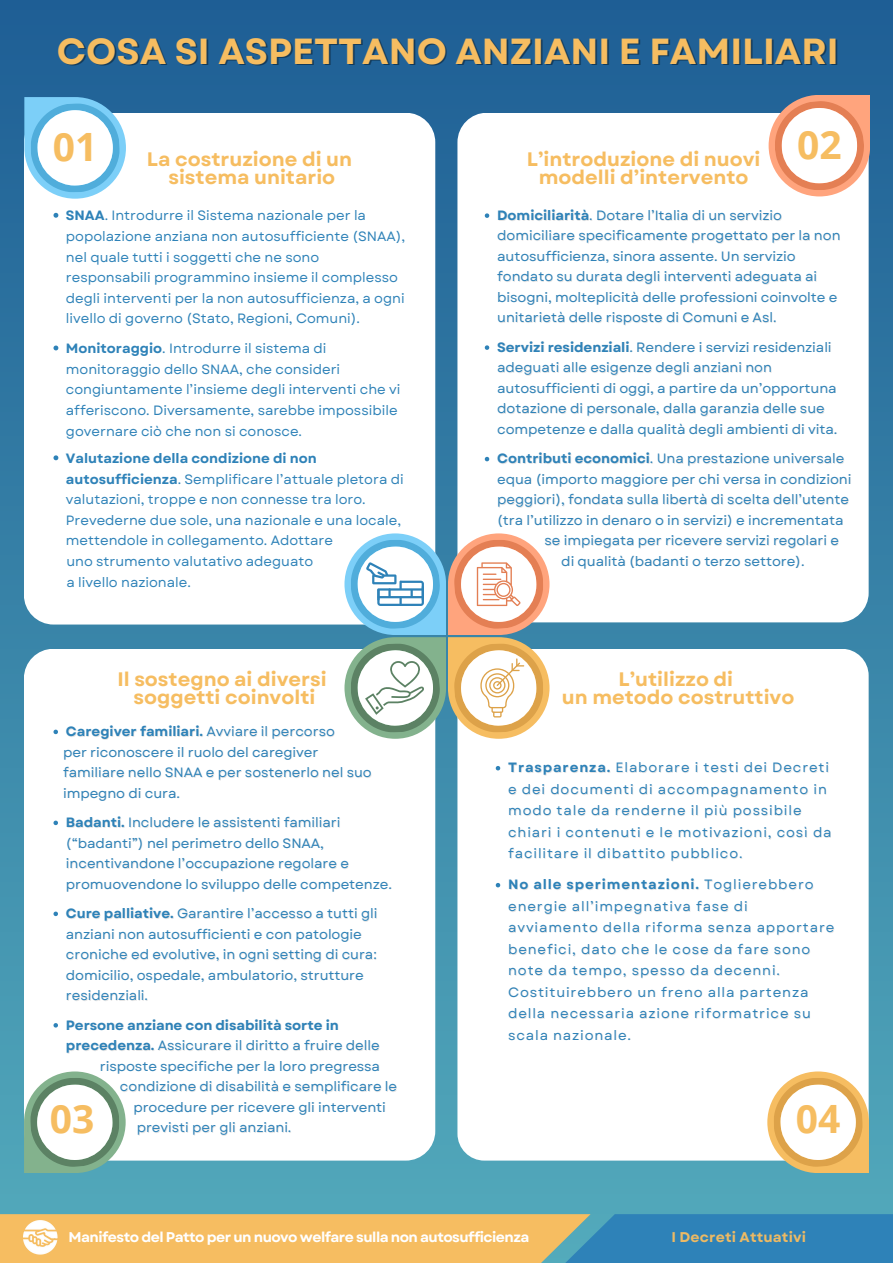
<style>
.page{position:relative;width:893px;height:1264px;background:#fff}
.page>*{position:absolute;margin:0;border:0;box-sizing:border-box;transform-origin:0 0}
.t1{font:700 39px "Open Sans";color:#f6bd61}
.t2{font:700 36.3px "Garet";color:#f6bd61}
.t3{font:700 19.5px/18px "Garet";color:#f6bd61;text-align:center}
.t4{font:700 14.1px "Garet";letter-spacing:-.04em;color:#fff}
.t5{font:700 14.1px "Garet";letter-spacing:.01em;color:#edba64}
.t6{font:13.5px/20.5px "Garet";color:#2e82b8}
.t7{font:13.5px/21.5px "Garet";letter-spacing:.065em;color:#2e82b8}
.t8{font:700 13.5px/20.5px "Garet";color:#2e82b8}
.s1{font-weight:700}
.s2{font-weight:400}
.s3{color:rgb(0 0 0/.11)}
</style>
<div class="page">
<div style="left:0;top:0;width:892px;height:1262px;background:linear-gradient(to bottom,#206096,#58adbd)"></div>
<svg style="left:0;top:1214px;width:892px;height:48px;background:#aba782"></svg>
<div style="left:457px;top:648px;width:411px;height:512px;background:#fff;border-radius:27px"></div>
<div style="left:24px;top:648px;width:411px;height:512px;background:#fff;border-radius:30px"></div>
<div style="left:457px;top:113px;width:411px;height:509px;background:#fff;border-radius:30px"></div>
<svg style="left:768px;top:95px;width:102px;height:101px"></svg>
<div style="left:24px;top:113px;width:411px;height:511px;background:#fff;border-radius:30px"></div>
<svg style="left:24px;top:97px;width:102px;height:102px"></svg>
<svg style="left:24px;top:1071px;width:102px;height:102px"></svg>
<svg style="left:767px;top:1071px;width:101px;height:102px"></svg>
<svg style="left:344px;top:533px;width:205px;height:205px"></svg>
<img style="left:24px;top:1219px;width:38px;height:36px">
<svg style="left:484px;top:213px;width:5px;height:5px"></svg>
<svg style="left:484px;top:345px;width:5px;height:5px"></svg>
<svg style="left:484px;top:457px;width:5px;height:4px"></svg>
<svg style="left:53px;top:729px;width:5px;height:5px"></svg>
<svg style="left:53px;top:820px;width:5px;height:5px"></svg>
<svg style="left:53px;top:911px;width:5px;height:5px"></svg>
<svg style="left:53px;top:1023px;width:5px;height:4px"></svg>
<svg style="left:495px;top:766px;width:5px;height:4px"></svg>
<svg style="left:495px;top:883px;width:5px;height:4px"></svg>
<svg style="left:53px;top:213px;width:5px;height:5px"></svg>
<svg style="left:53px;top:345px;width:5px;height:5px"></svg>
<svg style="left:53px;top:455px;width:5px;height:5px"></svg>
<p class="t2" style="left:57px;top:25px;width:783px">COSA SI ASPETTANO ANZIANI E FAMILIARI</p>
<p class="t1" style="left:53px;top:120px;width:46px">01</p>
<p class="t3" style="left:147px;top:150px;width:207px">La costruzione di un</p>
<p class="t3" style="left:168px;top:168px;width:168px">sistema unitario</p>
<p class="t6" style="left:66px;top:205px;width:341px"><span class="s1">SNAA</span>. Introdurre il Sistema nazionale per la popolazione anziana non autosufficiente (SNAA), nel quale tutti i soggetti che ne sono responsabili programmino insieme il complesso degli interventi per la non autosufficienza, a ogni livello di governo (Stato, Regioni, Comuni).</p>
<p class="t6" style="left:66px;top:338px;width:336px"><span class="s1">Monitoraggio</span>. Introdurre il sistema di monitoraggio dello SNAA, che consideri congiuntamente l’insieme degli interventi che vi afferiscono. Diversamente, sarebbe impossibile governare ciò che non si conosce.</p>
<p class="t6" style="left:66px;top:448px;width:339px"><span class="s1">Valutazione della condizione di non autosufficienza</span>. Semplificare l’attuale pletora di valutazioni, troppe e non connesse tra loro.<br>Prevederne due sole, una nazionale e una locale, mettendole in collegamento. Adottare</p>
<p class="t6" style="left:66px;top:551px;width:248px">uno strumento valutativo adeguato</p>
<p class="t6" style="left:66px;top:571px;width:126px">a livello nazionale.</p>
<p class="t3" style="left:117px;top:670px;width:211px">Il sostegno ai diversi</p>
<p class="t3" style="left:133px;top:688px;width:183px">soggetti coinvolti</p>
<p class="t1" style="left:797px;top:117px;width:46px">02</p>
<p class="t3" style="left:527px;top:150px;width:235px">L’introduzione di nuovi modelli d’intervento</p>
<p class="t6" style="left:497px;top:205px;width:345px"><span class="s1">Domiciliarità</span>. Dotare l’Italia di un servizio domiciliare specificamente progettato per la non autosufficienza, sinora assente. Un servizio fondato su durata degli interventi adeguata ai bisogni, molteplicità delle professioni coinvolte e unitarietà delle risposte di Comuni e Asl.</p>
<p class="t6" style="left:497px;top:337px;width:341px"><span class="s1">Servizi residenziali</span>. Rendere i servizi residenziali adeguati alle esigenze degli anziani non autosufficienti di oggi, a partire da un’opportuna dotazione di personale, dalla garanzia delle sue competenze e dalla qualità degli ambienti di vita.</p>
<p class="t6" style="left:497px;top:448px;width:355px"><span class="s1">Contributi economici</span>. Una prestazione universale equa (importo maggiore per chi versa in condizioni peggiori), fondata sulla libertà di scelta dell’utente (tra l’utilizzo in denaro o in servizi) e incrementata</p>
<p class="t6" style="left:544px;top:530px;width:296px">se impiegata per ricevere servizi regolari e</p>
<p class="t6" style="left:561px;top:551px;width:245px">di qualità (badanti o terzo settore).</p>
<p class="t3" style="left:618px;top:670px;width:116px">L’utilizzo di</p>
<p class="t3" style="left:562px;top:688px;width:234px">un metodo costruttivo</p>
<p class="t8" style="left:66px;top:721px;width:270px">Caregiver familiari. <span class="s2">Avviare il percorso</span></p>
<p class="t6" style="left:63px;top:741px;width:257px">per riconoscere il ruolo del caregiver</p>
<p class="t6" style="left:63px;top:762px;width:310px">familiare nello SNAA e per sostenerlo nel suo</p>
<p class="t6" style="left:63px;top:782px;width:118px">impegno di cura.</p>
<p class="t6" style="left:66px;top:812px;width:327px"><span class="s1">Badanti.</span> Includere le assistenti familiari (“badanti”) nel perimetro dello SNAA, incentivandone l’occupazione regolare e promuovendone lo sviluppo delle competenze.</p>
<p class="t6" style="left:66px;top:903px;width:313px"><span class="s1">Cure palliative.</span> Garantire l’accesso a tutti gli anziani non autosufficienti e con patologie croniche ed evolutive, in ogni setting di cura: domicilio, ospedale, ambulatorio, strutture residenziali.</p>
<p class="t8" style="left:66px;top:1014px;width:315px">Persone anziane con disabilità sorte in precedenza. <span class="s2">Assicurare il diritto a fruire delle</span></p>
<p class="t6" style="left:100px;top:1055px;width:281px">risposte specifiche per la loro pregressa</p>
<p class="t6" style="left:120px;top:1076px;width:278px">condizione di disabilità e semplificare le</p>
<p class="t6" style="left:133px;top:1096px;width:254px">procedure per ricevere gli <span class="s3">in</span>terventi</p>
<p class="t6" style="left:137px;top:1117px;width:156px">previsti per gli anziani.</p>
<p class="t7" style="left:508px;top:757px;width:325px"><span class="s1">Trasparenza.</span> Elaborare i testi dei Decreti e dei documenti di accompagnamento in modo tale da renderne il più possibile chiari i contenuti e le motivazioni, così da facilitare il dibattito pubblico.</p>
<p class="t7" style="left:508px;top:874px;width:328px"><span class="s1">No alle sperimentazioni.</span> Toglierebbero energie all’impegnativa fase di avviamento della riforma senza apportare benefici, dato che le cose da fare sono note da tempo, spesso da decenni.<br>Costituirebbero un freno alla partenza della necessaria azione riformatrice su scala nazionale.</p>
<p class="t1" style="left:50px;top:1091px;width:46px">03</p>
<p class="t1" style="left:795px;top:1091px;width:46px">04</p>
<p class="t4" style="left:69px;top:1226px;width:462px">Manifesto del Patto per un nuovo welfare sulla non autosufficienza</p>
<p class="t5" style="left:671px;top:1226px;width:136px">I Decreti Attuativi</p>
</div>
